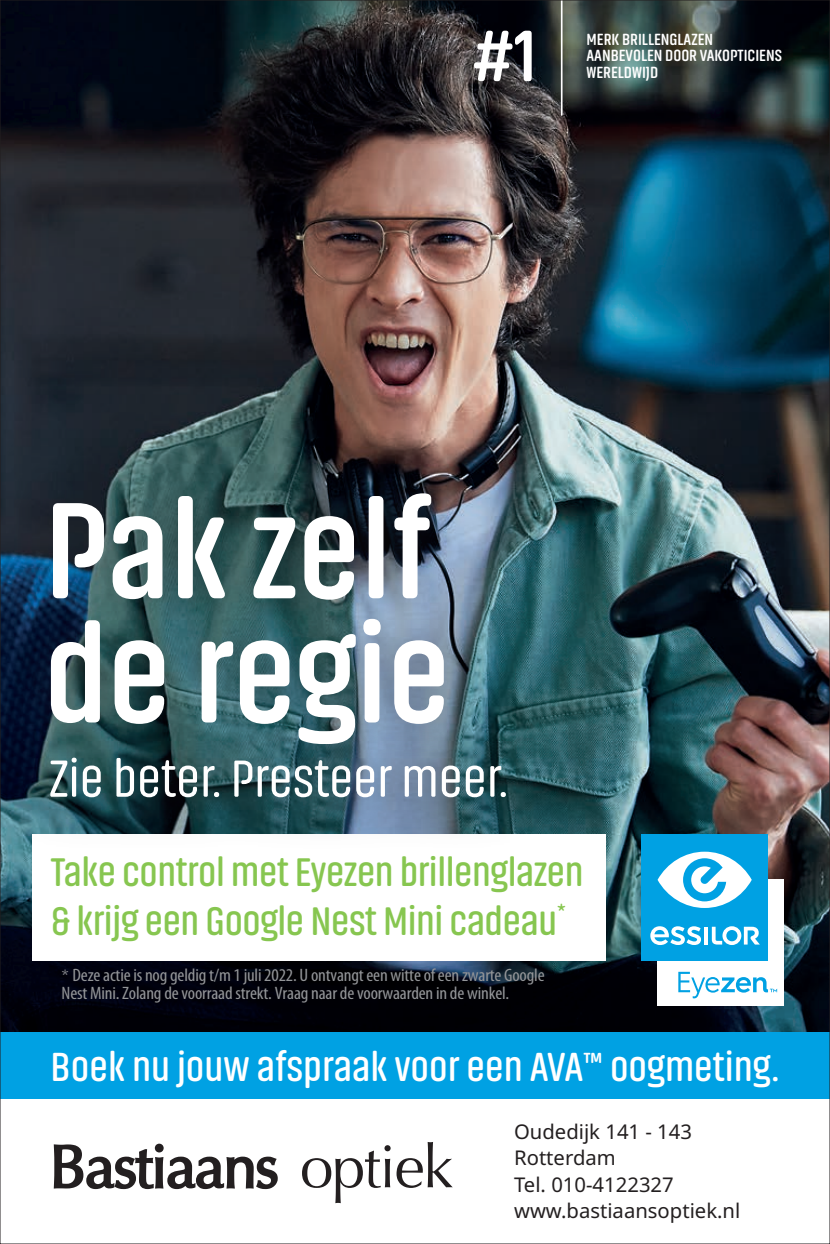
<style>
.page{position:relative;width:830px;height:1244px;background:#fff}
.page>*{position:absolute;margin:0;border:0;box-sizing:border-box;transform-origin:0 0}
.t1{font:700 139.5px/124.2px "Akhand Soft";color:#fff}
.t2{font:700 74.02px "Akhand Soft";color:#fff}
.t3{font:53.77px "Akhand Soft";color:#fff}
.t4{font:600 41.62px "Akhand Soft";color:#fff}
.t5{font:600 40.95px/49.1px "Akhand Soft";letter-spacing:-.01em;color:#87c650}
.t6{font:20.25px/26.6px "Noto Sans";color:#231f20}
.t7{font:condensed 18px/17.8px "Myriad Pro";letter-spacing:-.01em;color:#939598;scale:1.06 1}
.t8{font:700 16.43px/16.4px "Akhand Soft";color:#fff}
.s1{font-family:"Trade Gothic LT Pro Cn 18";font-stretch:normal;font-size:15.97px}
</style>
<div class="page">
<img style="left:2px;top:2px;width:825px;height:1030px">
<hr style="left:560px;top:0;width:2px;height:115px;background:#fff">
<div style="left:32px;top:834px;width:574px;height:127px;background:#fff"></div>
<div style="left:657px;top:880px;width:126px;height:126px;background:#fff"></div>
<div style="left:641px;top:834px;width:126px;height:127px;background:#00a1e3"></div>
<svg style="left:704px;top:927px;width:3px;height:17px"></svg>
<svg style="left:711px;top:926px;width:48px;height:19px"></svg>
<svg style="left:650px;top:926px;width:50px;height:19px"></svg>
<svg style="left:657px;top:851px;width:94px;height:57px"></svg>
<svg style="left:678px;top:972px;width:98px;height:26px"></svg>
<div style="left:0;top:705px;width:553px;height:149px;background:#231f20;opacity:.75"></div>
<div style="left:12px;top:457px;width:469px;height:324px;background:#231f20;opacity:.4"></div>
<div style="left:0;top:1032px;width:829px;height:67px;background:#00a1e3"></div>
<svg style="left:54px;top:1143px;width:224px;height:47px"></svg>
<svg style="left:302px;top:1145px;width:88px;height:58px"></svg>
<svg style="left:396px;top:1142px;width:56px;height:46px"></svg>
<h2 class="t2" style="left:472px;top:17px;width:65px">#1</h2>
<p class="t8" style="left:586px;top:31px;width:197px">MERK BRILLENGLAZEN<br>AANBEVOLEN DOOR VAKOPTICIENS<br>WERELDWIJD</p>
<h1 class="t1" style="left:44px;top:489px;width:407px">Pak zelf de regie</h1>
<h3 class="t3" style="left:49px;top:751px;width:460px">Zie beter. Presteer meer.</h3>
<h3 class="t5" style="left:51px;top:847px;width:534px">Take control met Eyezen brillenglazen &amp; krijg een Google Nest Mini cadeau<sup>*</sup></h3>
<p class="t7" style="left:62px;top:966px;width:457px"><span class="s1">*</span> Dezeactieis noggeldigt/m1 juli2022. U ontvangteenwitteofeen zwarte Google<br>NestMini.Zolangdevoorraadstrekt. Vraag naardevoorwaarden in de winkel.</p>
<h3 class="t4" style="left:50px;top:1045px;width:730px">Boek nu jouw afspraak voor een AVA™ oogmeting.</h3>
<p class="t6" style="left:514px;top:1119px;width:227px">Oudedijk 141 - 143<br>Rotterdam<br>Tel. 010-4122327 www.bastiaansoptiek.nl</p>
</div>
